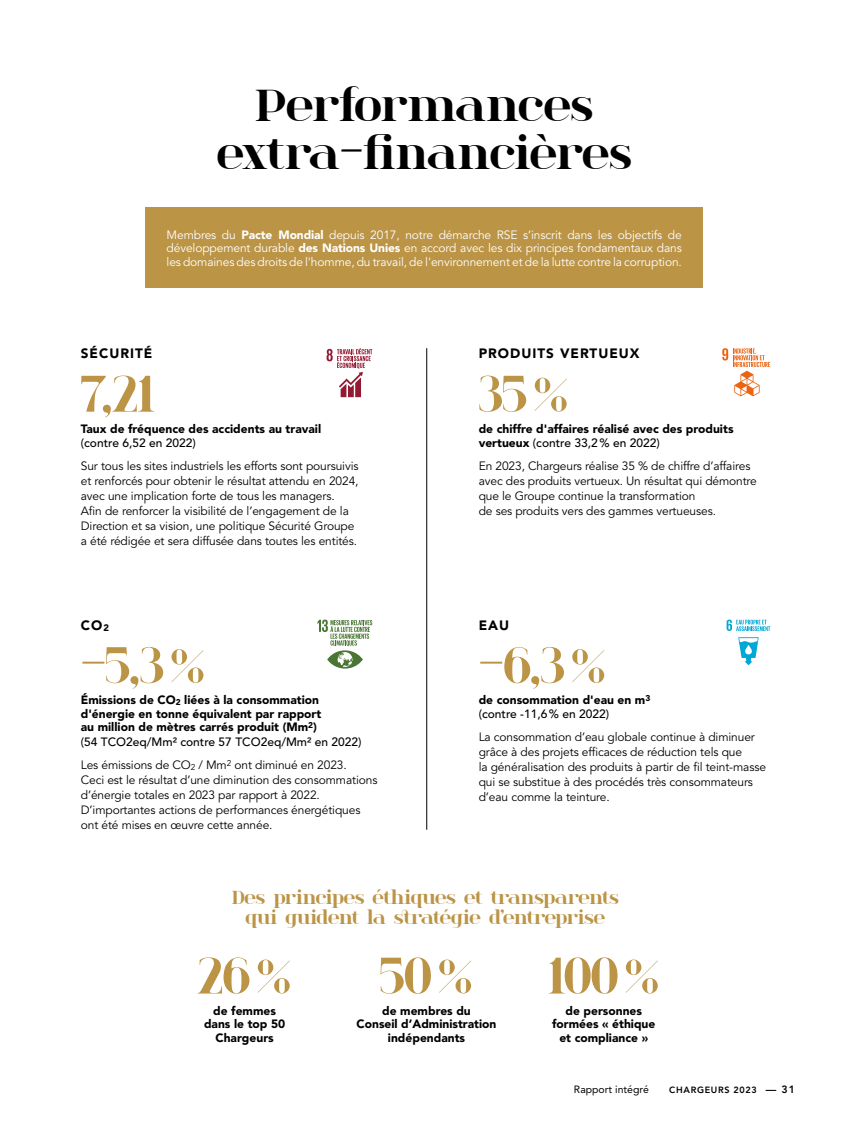
<style>
.page{position:relative;width:851px;height:1127px;background:#fff}
.page>*{position:absolute;margin:0;border:0;box-sizing:border-box;transform-origin:0 0}
.t1{font:700 51px "spinwerad";letter-spacing:-.01em;color:#bb9446}
.Ri_Texte_marge{font:700 46.5px/48px "spinwerad";letter-spacing:-.02em;color:#000;text-align:center}
.t2{font:700 19.5px/19.5px "spinwerad";letter-spacing:-.02em;color:#bb9446;text-align:center}
.t3{font:900 13.5px "Avenir LT Std";letter-spacing:.075em;color:#000}
.t4{font:12px/15px "Avenir LT Std";letter-spacing:-.01em;color:#000}
.t5{font:900 12px/13.5px "Avenir LT Std";color:#000}
.t6{font:12px/13.5px "Avenir LT Std";letter-spacing:-.01em;color:#fff;text-align:justify}
.t7{font:500 12px "Avenir LT Std";color:#000}
.t8{font:10.5px "Avenir LT Std";color:#000}
.t9{font:800 10.5px "Avenir LT Std";color:#000}
.t10{font:800 9px "Avenir LT Std";letter-spacing:.075em;color:#000}
.s1{font-weight:900}
.s2{font-weight:500}
.s3{font-size:8.4px}
</style>
<div class="page">
<hr style="left:426px;top:348px;width:1px;height:482px;background:#000">
<div style="left:145px;top:207px;width:558px;height:81px;background:#bb9446"></div>
<svg style="left:326px;top:348px;width:46px;height:49px"></svg>
<svg style="left:722px;top:348px;width:48px;height:48px"></svg>
<svg style="left:317px;top:619px;width:55px;height:49px"></svg>
<svg style="left:738px;top:637px;width:20px;height:28px"></svg>
<svg style="left:726px;top:619px;width:44px;height:12px"></svg>
<p class="Ri_Texte_marge" style="left:217px;top:79px;width:416px">Performances extra-financières</p>
<p class="t6" style="left:166px;top:228px;width:516px">Membres du <span class="s1">Pacte Mondial</span> depuis 2017, notre démarche RSE s’inscrit dans les objectifs de développement durable <span class="s1">des Nations Unies</span> en accord avec les dix principes fondamentaux dans les domaines des droits de l'homme, du travail, de l'environnement et de la lutte contre la corruption.</p>
<p class="t3" style="left:81px;top:345px;width:73px">SÉCURITÉ</p>
<p class="t1" style="left:81px;top:359px;width:76px">7,21</p>
<p class="t5" style="left:81px;top:422px;width:242px">Taux de fréquence des accidents au travail <span class="s2">(contre 6,52 en 2022)</span></p>
<p class="t4" style="left:81px;top:459px;width:279px">Sur tous les sites industriels les efforts sont poursuivis et renforcés pour obtenir le résultat attendu en 2024, avec une implication forte de tous les managers.<br>Afin de renforcer la visibilité de l’engagement de la Direction et sa vision, une politique Sécurité Groupe a été rédigée et sera diffusée dans toutes les entités.</p>
<p class="t3" style="left:81px;top:617px;width:30px">CO<sub>2</sub></p>
<p class="t1" style="left:81px;top:630px;width:126px">-5,3%</p>
<p class="t5" style="left:81px;top:693px;width:242px">Émissions de CO<span class="s3">2</span> liées à la consommation d'énergie en tonne équivalent par rapport au million de mètres carrés produit (Mm<sup>2</sup>)</p>
<p class="t7" style="left:81px;top:735px;width:282px">(54 TCO2eq/Mm² contre 57 TCO2eq/Mm² en 2022)</p>
<p class="t4" style="left:81px;top:758px;width:298px">Les émissions de CO<span class="s3">2</span> / Mm<sup>2</sup> ont diminué en 2023.<br>Ceci est le résultat d’une diminution des consommations d’énergie totales en 2023 par rapport à 2022.<br>D’importantes actions de performances énergétiques ont été mises en œuvre cette année.</p>
<p class="t3" style="left:478px;top:345px;width:162px">PRODUITS VERTUEUX</p>
<p class="t1" style="left:478px;top:359px;width:91px">35%</p>
<p class="t5" style="left:478px;top:422px;width:256px">de chiffre d'affaires réalisé avec des produits vertueux <span class="s2">(contre 33,2% en 2022)</span></p>
<p class="t4" style="left:478px;top:459px;width:280px">En 2023, Chargeurs réalise 35 % de chiffre d’affaires avec des produits vertueux. Un résultat qui démontre que le Groupe continue la transformation<br>de ses produits vers des gammes vertueuses.</p>
<p class="t3" style="left:478px;top:617px;width:32px">EAU</p>
<p class="t1" style="left:478px;top:630px;width:129px">-6,3%</p>
<p class="t5" style="left:478px;top:693px;width:173px">de consommation d'eau en m<sup>3 </sup><span class="s2">(contre -11,6% en 2022)</span></p>
<p class="t4" style="left:478px;top:730px;width:289px">La consommation d’eau globale continue à diminuer grâce à des projets efficaces de réduction tels que<br>la généralisation des produits à partir de fil teint-masse qui se substitue à des procédés très consommateurs d’eau comme la teinture.</p>
<p class="t2" style="left:232px;top:887px;width:388px">Des principes éthiques et transparents qui guident la stratégie d’entreprise</p>
<p class="t1" style="left:197px;top:940px;width:95px">26%</p>
<p class="t5" style="left:204px;top:1004px;width:83px;text-align:center">de femmes dans le top 50<br>Chargeurs</p>
<p class="t1" style="left:380px;top:940px;width:95px">50%</p>
<p class="t5" style="left:356px;top:1004px;width:141px;text-align:center">de membres du<br>Conseil d’Administration indépendants</p>
<p class="t1" style="left:547px;top:940px;width:113px">100%</p>
<p class="t5" style="left:552px;top:1004px;width:105px;text-align:center">de personnes formées « éthique et compliance »</p>
<p class="t8" style="left:574px;top:1083px;width:76px">Rapport intégré</p>
<p class="t10" style="left:669px;top:1084px;width:89px">CHARGEURS 2023</p>
<p class="t9" style="left:765px;top:1083px;width:31px">— 31</p>
</div>
